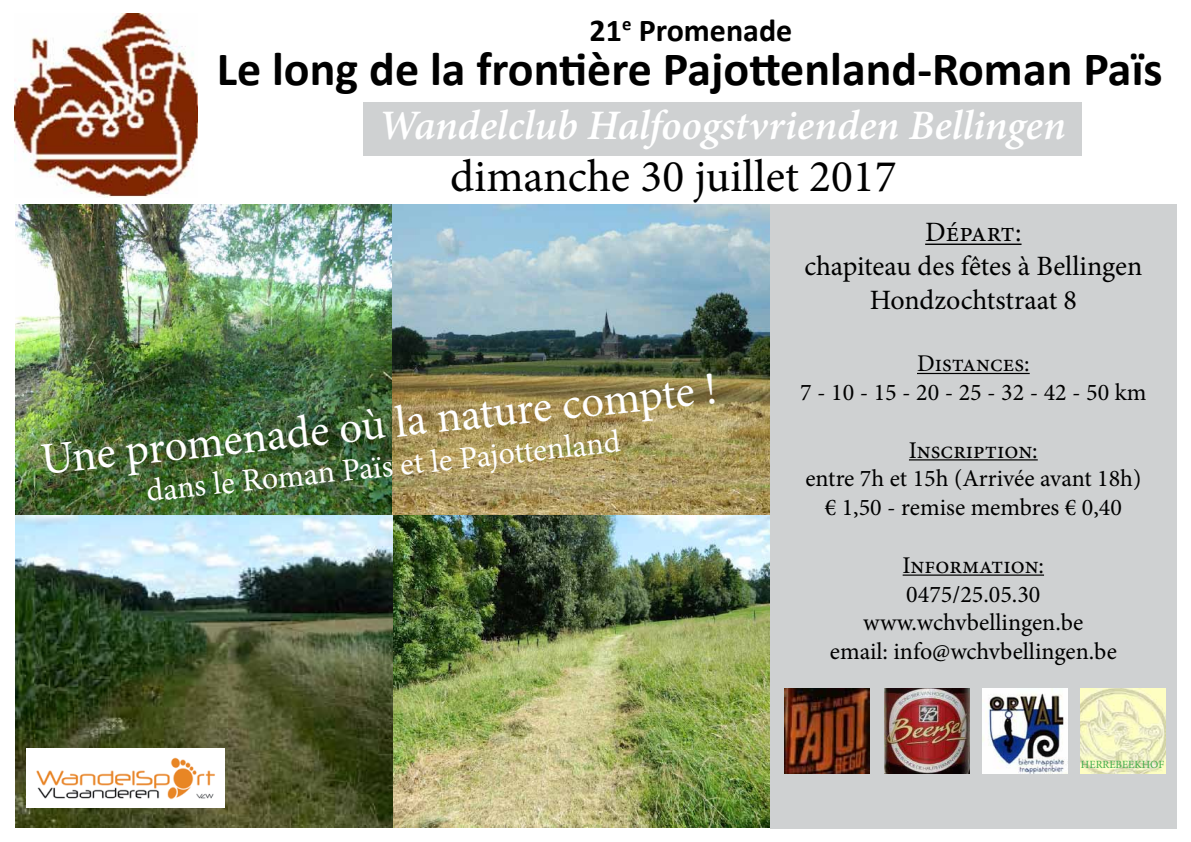
<style>
.page{position:relative;width:1191px;height:842px;background:#fff}
.page>*{position:absolute;margin:0;border:0;box-sizing:border-box;transform-origin:0 0}
.t1{font:700 48px "Calibri";color:#000}
.t2{font:45.5px "Minion Pro";color:#000}
.t3{font:45px "Minion Pro";color:#fff}
.t4{font:italic 600 42px "Minion Pro";letter-spacing:-.005em;color:#fff}
.t5{font:32px "Minion Pro";color:#fff}
.t6{font:700 32px "Calibri";color:#000}
.t7{font:28px/33.6px "Minion Pro";color:#000;text-align:center}
.t8{font:24px/28.8px "Minion Pro";color:#000;text-align:center}
.t9{font:11px "Minion Pro";color:#41ad49}
</style>
<div class="page">
<img style="left:16px;top:204px;width:754px;height:624px">
<img style="left:14px;top:14px;width:184px;height:183px">
<div style="left:770px;top:204px;width:406px;height:624px;background:#cfd1d2"></div>
<hr style="left:925px;top:244px;width:96px;height:1px;background:#000">
<hr style="left:917px;top:373px;width:112px;height:1px;background:#000">
<hr style="left:909px;top:459px;width:128px;height:1px;background:#000">
<hr style="left:902px;top:574px;width:142px;height:2px;background:#000">
<img style="left:393px;top:204px;width:377px;height:312px">
<div style="left:363px;top:103px;width:718px;height:53px;background:#cfd1d2"></div>
<img style="left:982px;top:689px;width:85px;height:85px">
<img style="left:884px;top:689px;width:85px;height:85px">
<img style="left:27px;top:748px;width:198px;height:59px">
<img style="left:784px;top:689px;width:85px;height:85px">
<img style="left:1080px;top:689px;width:85px;height:85px">
<h3 class="t6" style="left:589px;top:8px;width:204px">21<sup>e</sup> Promenade</h3>
<h1 class="t1" style="left:217px;top:35px;width:947px">Le long de la frontière Pajottenland-Roman Païs</h1>
<h3 class="t4" style="left:378px;top:96px;width:689px">Wandelclub Halfoogstvrienden Bellingen</h3>
<h2 class="t2" style="left:450px;top:146px;width:448px">dimanche 30 juillet 2017</h2>
<p class="t7" style="left:804px;top:216px;width:339px">Départ:<br>chapiteau des fêtes à Bellingen<br>Hondzochtstraat 8</p>
<h3 class="t3" style="left:38px;top:430px;width:681px;rotate:-6deg">Une prom enade où la nature compte !</h3>
<h3 class="t5" style="left:144px;top:470px;width:478px;rotate:-6deg">dans le Roman Païs etle Pajottenland</h3>
<p class="t8" style="left:800px;top:349px;width:347px">Distances:<br>7 - 10 - 15 - 20 - 25 - 32 - 42 - 50 km</p>
<p class="t8" style="left:805px;top:435px;width:337px">Inscription:<br>entre 7h et 15h (Arrivée avant 18h) € 1,50 - remise membres € 0,40</p>
<p class="t8" style="left:830px;top:551px;width:288px">Information:<br>0475/25.05.30 www.wchvbellingen.be<br>email: info@wchvbellingen.be</p>
<p class="t9" style="left:1081px;top:757px;width:85px">HERREBEEKHOF</p>
</div>
